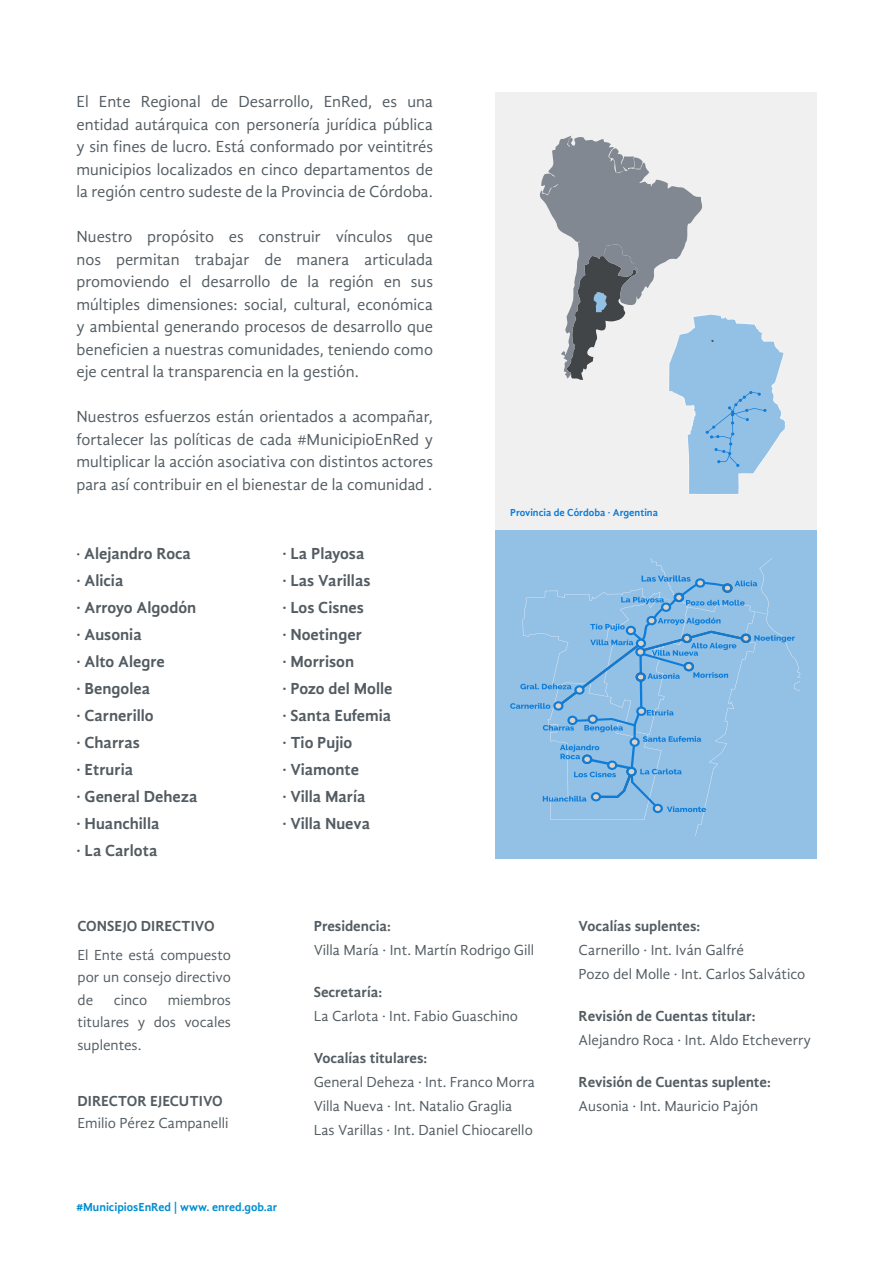
<style>
.page{position:relative;width:893px;height:1263px;background:#fff}
.page>*{position:absolute;margin:0;border:0;box-sizing:border-box;transform-origin:0 0}
.t1{font:16.5px/22.5px "Gandhi Sans";color:#535c62;text-align:justify}
.t2{font:700 16.5px "Gandhi Sans";color:#535c62}
.t3{font:15px/22.5px "Gandhi Sans";color:#535c62;text-align:justify}
.t4{font:700 15px "Gandhi Sans";color:#535c62}
.t5{font:700 12px "Gandhi Sans";color:#008fd2}
.t6{font:700 10.5px "Gandhi Sans";color:#0d7dd9}
.s1{font-size:15px}
</style>
<div class="page">
<div style="left:495px;top:92px;width:321px;height:455px;background:#f0f0f0"></div>
<div style="left:495px;top:531px;width:321px;height:328px;background:#93c0e5"></div>
<svg style="left:510px;top:558px;width:290px;height:278px"></svg>
<svg style="left:539px;top:136px;width:246px;height:358px"></svg>
<p class="t1" style="left:77px;top:91px;width:358px">El Ente Regional de Desarrollo, EnRed, es una entidad autárquica con personería jurídica pública y sin fines de lucro. Está conformado por veintitrés municipios localizados en cinco departamentos de la región centro sudeste de la Provincia de Córdoba.</p>
<p class="t1" style="left:77px;top:226px;width:358px">Nuestro propósito es construir vínculos que nos permitan trabajar de manera articulada promoviendo el desarrollo de la región en sus múltiples dimensiones: social, cultural, económica y ambiental generando procesos de desarrollo que beneficien a nuestras comunidades, teniendo como eje central la transparencia en la gestión.</p>
<p class="t1" style="left:77px;top:406px;width:358px">Nuestros esfuerzos están orientados a acompañar, fortalecer las políticas de cada #MunicipioEnRed y multiplicar la acción asociativa con distintos actores para así contribuir en el bienestar de la comunidad .</p>
<p class="t2" style="left:77px;top:544px;width:116px"><span class="s1">·</span> Alejandro Roca</p>
<p class="t2" style="left:77px;top:571px;width:48px">· Alicia</p>
<p class="t2" style="left:77px;top:598px;width:121px">· Arroyo Algodón</p>
<p class="t2" style="left:77px;top:625px;width:67px">· Ausonia</p>
<p class="t2" style="left:77px;top:652px;width:90px">· Alto Alegre</p>
<p class="t2" style="left:77px;top:679px;width:75px">· Bengolea</p>
<p class="t2" style="left:77px;top:706px;width:79px">· Carnerillo</p>
<p class="t2" style="left:77px;top:733px;width:65px">· Charras</p>
<p class="t2" style="left:77px;top:760px;width:58px">· Etruria</p>
<p class="t2" style="left:77px;top:787px;width:123px">· General Deheza</p>
<p class="t2" style="left:77px;top:814px;width:84px">· Huanchilla</p>
<p class="t2" style="left:77px;top:841px;width:82px">· La Carlota</p>
<p class="t2" style="left:282px;top:544px;width:83px">· La Playosa</p>
<p class="t2" style="left:282px;top:571px;width:90px">· Las Varillas</p>
<p class="t2" style="left:282px;top:598px;width:83px">· Los Cisnes</p>
<p class="t2" style="left:282px;top:625px;width:81px">· Noetinger</p>
<p class="t2" style="left:282px;top:652px;width:73px">· Morrison</p>
<p class="t2" style="left:282px;top:679px;width:111px">· Pozo del Molle</p>
<p class="t2" style="left:282px;top:706px;width:110px">· Santa Eufemia</p>
<p class="t2" style="left:282px;top:733px;width:71px">· Tio Pujio</p>
<p class="t2" style="left:282px;top:760px;width:78px">· Viamonte</p>
<p class="t2" style="left:282px;top:787px;width:85px">· Villa María</p>
<p class="t2" style="left:282px;top:814px;width:89px">· Villa Nueva</p>
<p class="t6" style="left:510px;top:506px;width:149px">Provincia de Córdoba · Argentina</p>
<p class="t4" style="left:78px;top:917px;width:139px">CONSEJO DIRECTIVO</p>
<p class="t3" style="left:78px;top:943px;width:155px">El Ente está compuesto por un consejo directivo de</p>
<p class="t3" style="left:78px;top:988px;width:155px;text-indent:90px">miembros titulares y dos vocales suplentes.</p>
<p class="t3" style="left:114px;top:988px;width:35px">cinco</p>
<p class="t4" style="left:78px;top:1092px;width:147px">DIRECTOR EJECUTIVO</p>
<p class="t3" style="left:78px;top:1112px;width:152px">Emilio Pérez Campanelli</p>
<p class="t5" style="left:77px;top:1199px;width:202px">#MunicipiosEnRed | www. enred.gob.ar</p>
<p class="t4" style="left:314px;top:917px;width:79px">Presidencia:</p>
<p class="t3" style="left:314px;top:939px;width:222px">Villa María · Int. Martín Rodrigo Gill</p>
<p class="t4" style="left:314px;top:983px;width:70px">Secretaría:</p>
<p class="t3" style="left:314px;top:1005px;width:206px">La Carlota · Int. Fabio Guaschino</p>
<p class="t4" style="left:314px;top:1049px;width:115px">Vocalías titulares:</p>
<p class="t3" style="left:314px;top:1071px;width:223px">General Deheza · Int. Franco Morra</p>
<p class="t3" style="left:314px;top:1095px;width:200px">Villa Nueva · Int. Natalio Graglia</p>
<p class="t3" style="left:314px;top:1119px;width:221px">Las Varillas · Int. Daniel Chiocarello</p>
<p class="t4" style="left:579px;top:917px;width:123px">Vocalías suplentes:</p>
<p class="t3" style="left:579px;top:939px;width:167px">Carnerillo · Int. Iván Galfré</p>
<p class="t3" style="left:579px;top:963px;width:228px">Pozo del Molle · Int. Carlos Salvático</p>
<p class="t4" style="left:579px;top:1007px;width:178px">Revisión de Cuentas titular:</p>
<p class="t3" style="left:579px;top:1029px;width:234px">Alejandro Roca · Int. Aldo Etcheverry</p>
<p class="t4" style="left:579px;top:1073px;width:194px">Revisión de Cuentas suplente:</p>
<p class="t3" style="left:579px;top:1095px;width:181px">Ausonia · Int. Mauricio Pajón</p>
</div>
